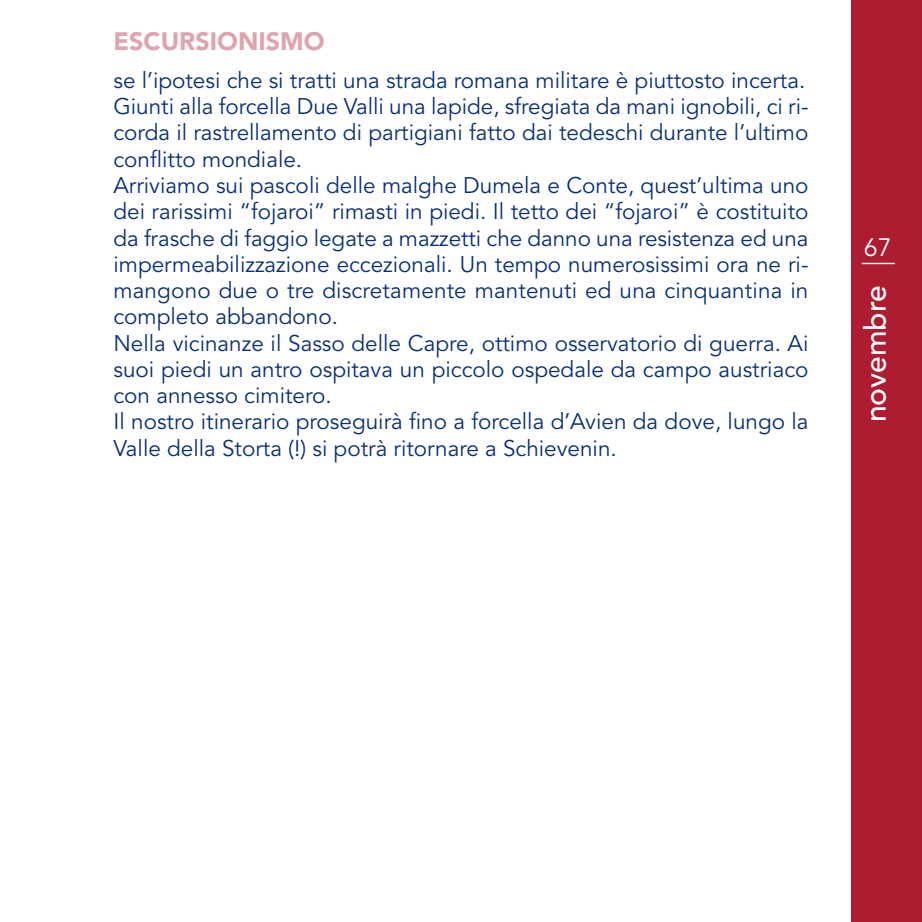
<style>
.page{position:relative;width:922px;height:922px;background:#fff}
.page>*{position:absolute;margin:0;border:0;box-sizing:border-box;transform-origin:0 0}
.t1{font:500 30px "Avenir";color:#fff}
.t2{font:900 25px "Avenir";color:#dfa4ad}
.t3{font:25px "Avenir";color:#fff}
.t4{font:22.5px/26.2px "Avenir";color:#093075}
</style>
<div class="page">
<div style="left:850px;top:0;width:71px;height:921px;background:#ae1c32"></div>
<hr style="left:861px;top:263px;width:33px;height:1px;background:#fff">
<p class="t2" style="left:113px;top:31px;width:212px">ESCURSIONISMO</p>
<p class="t4" style="left:113px;top:69px;width:696px">se l’ipotesi che si tratti una strada romana militare è piuttosto incerta.<br>Giunti alla forcella Due Valli una lapide, sfregiata da mani ignobili, ci ri&shy;corda il rastrellamento di partigiani fatto dai tedeschi durante l’ultimo conflitto mondiale.<br>Arriviamo sui pascoli delle malghe Dumela e Conte, quest’ultima uno dei rarissimi “fojaroi” rimasti in piedi. Il tetto dei “fojaroi” è costituito da frasche di faggio legate a mazzetti che danno una resistenza ed una impermeabilizzazione eccezionali. Un tempo numerosissimi ora ne ri&shy;mangono due o tre discretamente mantenuti ed una cinquantina in completo abbandono.<br>Nella vicinanze il Sasso delle Capre, ottimo osservatorio di guerra. Ai suoi piedi un antro ospitava un piccolo ospedale da campo austriaco con annesso cimitero.<br>Il nostro itinerario proseguirà fino a forcella d’Avien da dove, lungo la Valle della Storta (!) si potrà ritornare a Schievenin.</p>
<p class="t3" style="left:863px;top:237px;width:29px">67</p>
<h1 class="t1" style="left:862px;top:422px;width:139px;rotate:-90deg">novembre</h1>
</div>
